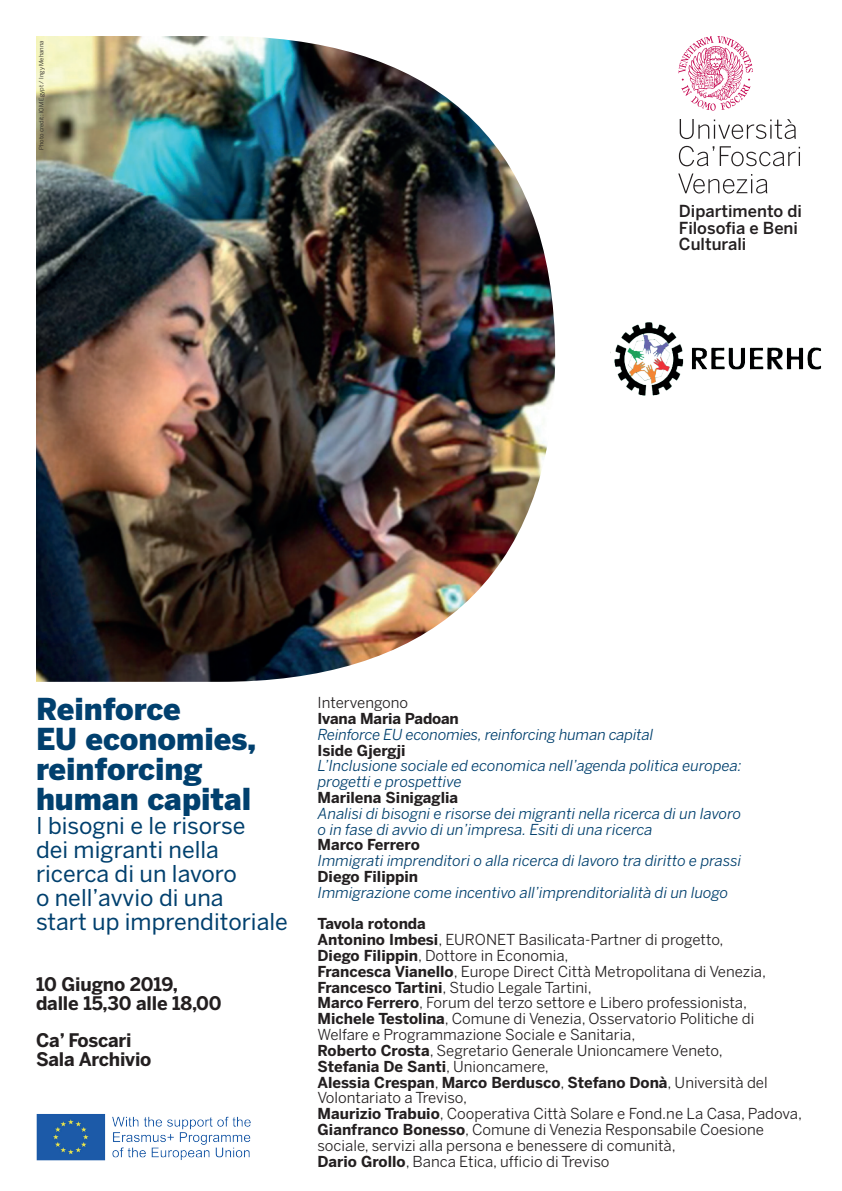
<style>
.page{position:relative;width:842px;height:1191px;background:#fff}
.page>*{position:absolute;margin:0;border:0;box-sizing:border-box;transform-origin:0 0}
.t1{font:900 30px/30px "Benton Sans";color:#01406e}
.t2{font:23px/24px "Benton Sans";color:#01406e}
.t3{font:700 18.6px/18.6px "Benton Sans";letter-spacing:-.01em;color:#231f20}
.t4{font:500 16.5px/16.5px "Benton Sans";color:#231f20}
.t5{font:15px/15.8px "Benton Sans";color:#231f20}
.t6{font:italic 15px/15.8px "Benton Sans";color:#01406e}
.t7{font:700 15px "Benton Sans";color:#231f20}
.t8{font:6px "Benton Sans";color:#231f20}
.s1{font-weight:700}
</style>
<div class="page">
<img style="left:36px;top:36px;width:519px;height:646px">
<svg style="left:680px;top:119px;width:116px;height:20px"></svg>
<svg style="left:679px;top:146px;width:35px;height:20px"></svg>
<svg style="left:720px;top:146px;width:80px;height:20px"></svg>
<svg style="left:678px;top:173px;width:89px;height:20px"></svg>
<svg style="left:678px;top:36px;width:75px;height:75px"></svg>
<img style="left:36px;top:1114px;width:215px;height:47px">
<img style="left:614px;top:322px;width:208px;height:74px">
<p class="t8" style="left:38px;top:150px;width:111px;rotate:-90deg">Photo credit: IOM Egypt / Ingy Mehanna</p>
<p class="t4" style="left:679px;top:203px;width:125px">Dipartimento di<br>Filosofia e Beni<br>Culturali</p>
<h1 class="t1" style="left:36px;top:694px;width:221px">Reinforce<br>EU economies, reinforcing human capital</h1>
<h2 class="t2" style="left:36px;top:813px;width:253px">I bisogni e le risorse<br>dei migranti nella ricerca di un lavoro<br>o nell’avvio di una<br>start up imprenditoriale</h2>
<p class="t3" style="left:36px;top:975px;width:187px">10 Giugno 2019, dalle 15,30 alle 18,00</p>
<p class="t3" style="left:36px;top:1031px;width:117px">Ca’ Foscari<br>Sala Archivio</p>
<p class="t5" style="left:317px;top:694px;width:92px">Intervengono</p>
<p class="t7" style="left:317px;top:709px;width:143px">Ivana Maria Padoan</p>
<p class="t6" style="left:317px;top:726px;width:337px">Reinforce EU economies, reinforcing human capital</p>
<p class="t7" style="left:317px;top:741px;width:89px">Iside Gjergji</p>
<p class="t6" style="left:317px;top:758px;width:426px">L’Inclusione sociale ed economica nell’agenda politica europea: progetti e prospettive</p>
<p class="t7" style="left:317px;top:788px;width:142px">Marilena Sinigaglia</p>
<p class="t6" style="left:317px;top:805px;width:425px">Analisi di bisogni e risorse dei migranti nella ricerca di un lavoro o in fase di avvio di un’impresa. Esiti di una ricerca</p>
<p class="t7" style="left:317px;top:836px;width:104px">Marco Ferrero</p>
<p class="t6" style="left:317px;top:852px;width:425px">Immigrati imprenditori o alla ricerca di lavoro tra diritto e prassi</p>
<p class="t7" style="left:317px;top:867px;width:102px">Diego Filippin</p>
<p class="t6" style="left:317px;top:884px;width:412px">Immigrazione come incentivo all’imprenditorialità di un luogo</p>
<p class="t5" style="left:317px;top:916px;width:486px"><span class="s1">Tavola rotonda<br>Antonino Imbesi</span>, EURONET Basilicata-Partner di progetto,<br><span class="s1">Diego Filippin</span>, Dottore in Economia,<br><span class="s1">Francesca Vianello</span>, Europe Direct Città Metropolitana di Venezia, <span class="s1">Francesco Tartini</span>, Studio Legale Tartini,<br><span class="s1">Marco Ferrero</span>, Forum del terzo settore e Libero professionista, <span class="s1">Michele Testolina</span>, Comune di Venezia, Osservatorio Politiche di Welfare e Programmazione Sociale e Sanitaria,<br><span class="s1">Roberto Crosta</span>, Segretario Generale Unioncamere Veneto,<br><span class="s1">Stefania De Santi</span>, Unioncamere,<br><span class="s1">Alessia Crespan</span>, <span class="s1">Marco Berdusco</span>, <span class="s1">Stefano Donà</span>, Università del Volontariato a Treviso,<br><span class="s1">Maurizio Trabuio</span>, Cooperativa Città Solare e Fond.ne La Casa, Padova, <span class="s1">Gianfranco Bonesso</span>, Comune di Venezia Responsabile Coesione sociale, servizi alla persona e benessere di comunità,<br><span class="s1">Dario Grollo</span>, Banca Etica, ufficio di Treviso</p>
</div>
